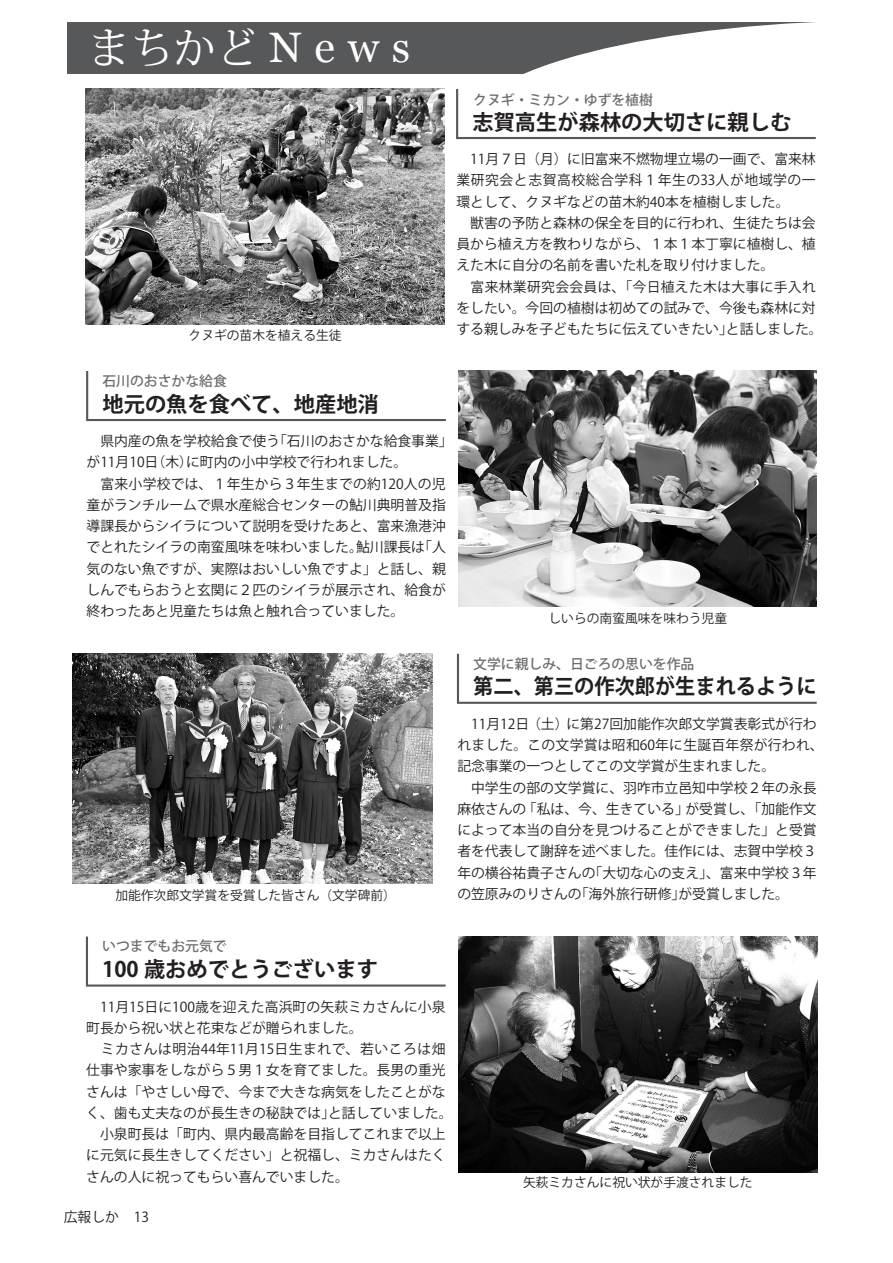
<style>
.page{position:relative;width:893px;height:1263px;background:#fff}
.page>*{position:absolute;margin:0;border:0;box-sizing:border-box;transform-origin:0 0}
.t1{font:42.45px "Koz Min Pro";color:#fff}
.t2{font:700 21.3px "Koz Go Pro";color:#231f20}
.t3{font:700 21.3px "Koz Go Pro";color:#231f20;scale:.95 1}
.t4{font:13.8px/21.3px "Koz Go Pro";color:#231f20}
.t5{font:500 13.8px "Koz Go Pro";color:#6c6d70}
.t6{font:12.75px "Koz Go Pro";color:#231f20}
.s1{font-family:"Georgia"}
</style>
<div class="page">
<div style="left:67px;top:23px;width:825px;height:51px;background:#57585a"></div>
<svg style="left:465px;top:22px;width:427px;height:52px;fill:#fff"></svg>
<svg style="left:86px;top:371px;width:360px;height:51px"></svg>
<svg style="left:456px;top:89px;width:360px;height:51px"></svg>
<svg style="left:456px;top:653px;width:361px;height:51px"></svg>
<svg style="left:85px;top:936px;width:361px;height:51px"></svg>
<img style="left:458px;top:371px;width:358px;height:236px">
<img style="left:85px;top:88px;width:360px;height:236px">
<img style="left:73px;top:654px;width:359px;height:229px">
<img style="left:458px;top:936px;width:359px;height:236px">
<h1 class="t1" style="left:88px;top:18px;width:323px">まちかど<span class="s1">News</span></h1>
<p class="t6" style="left:189px;top:327px;width:155px">クヌギの苗木を植える生徒</p>
<p class="t5" style="left:473px;top:91px;width:181px">クヌギ・ミカン・ゆずを植樹</p>
<p class="t2" style="left:472px;top:108px;width:320px">志賀高生が森林の大切さに親しむ</p>
<p class="t4" style="left:456px;top:149px;width:361px;text-align:justify">　11月７日（月）に旧富来不燃物埋立場の一画で、富来林業研究会と志賀高校総合学科１年生の33人が地域学の一環として、クヌギなどの苗木約40本を植樹しました。</p>
<p class="t4" style="left:456px;top:212px;width:361px;text-align:justify">　獣害の予防と森林の保全を目的に行われ、生徒たちは会員から植え方を教わりながら、１本１本丁寧に植樹し、植えた木に自分の名前を書いた札を取り付けました。</p>
<p class="t4" style="left:456px;top:276px;width:368px">　富来林業研究会会員は、「今日植えた木は大事に手入れをしたい。今回の植樹は初めての試みで、今後も森林に対する親しみを子どもたちに伝えていきたい」と話しました。</p>
<p class="t5" style="left:102px;top:372px;width:126px">石川のおさかな給食</p>
<p class="t2" style="left:102px;top:390px;width:278px">地元の魚を食べて、地産地消</p>
<p class="t4" style="left:87px;top:431px;width:368px">　県内産の魚を学校給食で使う「石川のおさかな給食事業」が11月10日（木）に町内の小中学校で行われました。</p>
<p class="t4" style="left:87px;top:473px;width:361px;text-align:justify">　富来小学校では、１年生から３年生までの約120人の児童がランチルームで県水産総合センターの鮎川典明普及指導課長からシイラについて説明を受けたあと、富来漁港沖でとれたシイラの南蛮風味を味わいました。鮎川課長は「人気のない魚ですが、実際はおいしい魚ですよ」と話し、親しんでもらおうと玄関に２匹のシイラが展示され、給食が終わったあと児童たちは魚と触れ合っていました。</p>
<p class="t6" style="left:549px;top:610px;width:180px">しいらの南蛮風味を味わう児童</p>
<p class="t6" style="left:115px;top:887px;width:282px">加能作次郎文学賞を受賞した皆さん（文学碑前）</p>
<p class="t5" style="left:473px;top:655px;width:223px">文学に親しみ、日ごろの思いを作品</p>
<p class="t3" style="left:473px;top:673px;width:363px">第二、第三の作次郎が生まれるように</p>
<p class="t4" style="left:457px;top:713px;width:368px">　11月12日（土）に第27回加能作次郎文学賞表彰式が行われました。この文学賞は昭和60年に生誕百年祭が行われ、記念事業の一つとしてこの文学賞が生まれました。</p>
<p class="t4" style="left:457px;top:777px;width:361px;text-align:justify">　中学生の部の文学賞に、羽咋市立邑知中学校２年の永長麻依さんの「私は、今、生きている」が受賞し、「加能作文によって本当の自分を見つけることができました」と受賞者を代表して謝辞を述べました。佳作には、志賀中学校３年の横谷祐貴子さんの「大切な心の支え」、富来中学校３年の笠原みのりさんの「海外旅行研修」が受賞しました。</p>
<p class="t5" style="left:102px;top:937px;width:126px">いつまでもお元気で</p>
<p class="t2" style="left:102px;top:956px;width:277px">100 歳おめでとうございます</p>
<p class="t4" style="left:86px;top:996px;width:361px">　11月15日に100歳を迎えた高浜町の矢萩ミカさんに小泉町長から祝い状と花束などが贈られました。</p>
<p class="t4" style="left:86px;top:1039px;width:368px">　ミカさんは明治44年11月15日生まれで、若いころは畑仕事や家事をしながら５男１女を育てました。長男の重光さんは「やさしい母で、今まで大きな病気をしたことがなく、歯も丈夫なのが長生きの秘訣では」と話していました。</p>
<p class="t4" style="left:86px;top:1124px;width:361px;text-align:justify">　小泉町長は「町内、県内最高齢を目指してこれまで以上に元気に長生きしてください」と祝福し、ミカさんはたくさんの人に祝ってもらい喜んでいました。</p>
<p class="t4" style="left:64px;top:1207px;width:57px">広報しか</p>
<p class="t4" style="left:134px;top:1206px;width:17px">13</p>
<p class="t6" style="left:523px;top:1174px;width:231px">矢萩ミカさんに祝い状が手渡されました</p>
</div>
